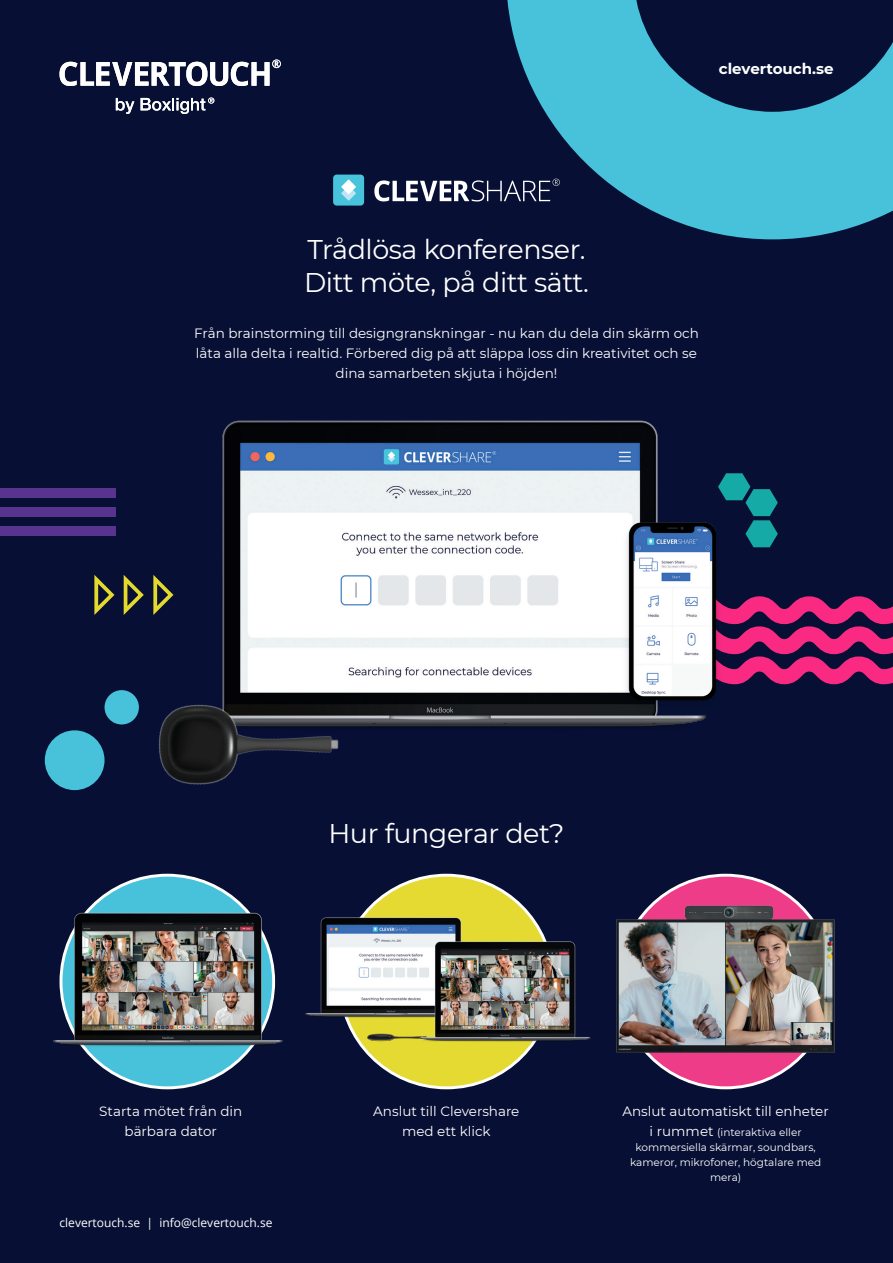
<style>
.page{position:relative;width:893px;height:1263px;background:#071034}
.page>*{position:absolute;margin:0;border:0;box-sizing:border-box;transform-origin:0 0}
.t1{font:27px/33px "Montserrat";letter-spacing:-.015em;color:#fff}
.t2{font:700 15px "Montserrat";color:#fff}
.t3{font:13.5px/20.2px "Montserrat";color:#fff;text-align:center}
.t4{font:12px "Open Sans";color:#fff}
.t5{font:10.5px/15px "Montserrat";color:#fff;text-align:center}
.s1{font-size:13.5px}
</style>
<div class="page">
<div style="left:340px;top:875px;width:213px;height:213px;background:#e5da31;border-radius:50%"></div>
<svg style="left:733px;top:596px;width:160px;height:88px"></svg>
<svg style="left:374px;top:180px;width:132px;height:21px"></svg>
<div style="left:333px;top:175px;width:31px;height:31px;background:#47c3dc;border-radius:4px"></div>
<svg style="left:341px;top:186px;width:15px;height:15px"></svg>
<svg style="left:341px;top:179px;width:15px;height:15px"></svg>
<svg style="left:506px;top:0;width:387px;height:239px;fill:#48c2db"></svg>
<svg style="left:634px;top:0;width:259px;height:112px"></svg>
<svg style="left:60px;top:60px;width:221px;height:26px"></svg>
<svg style="left:116px;top:98px;width:18px;height:16px"></svg>
<svg style="left:141px;top:98px;width:73px;height:16px"></svg>
<div style="left:0;top:488px;width:115px;height:9px;background:#593390"></div>
<div style="left:0;top:507px;width:115px;height:10px;background:#593390"></div>
<div style="left:0;top:526px;width:115px;height:10px;background:#593390"></div>
<svg style="left:718px;top:473px;width:60px;height:74px"></svg>
<img style="left:222px;top:420px;width:484px;height:307px">
<img style="left:611px;top:509px;width:122px;height:205px">
<img style="left:44px;top:544px;width:390px;height:369px">
<img style="left:367px;top:1033px;width:49px;height:8px">
<div style="left:61px;top:875px;width:213px;height:213px;background:#48c2db;border-radius:50%"></div>
<img style="left:49px;top:907px;width:237px;height:144px">
<img style="left:305px;top:913px;width:157px;height:108px">
<div style="left:619px;top:875px;width:213px;height:213px;background:#ee3c89;border-radius:50%"></div>
<img style="left:416px;top:937px;width:175px;height:108px">
<img style="left:616px;top:897px;width:219px;height:164px">
<p class="t2" style="left:719px;top:58px;width:116px">clevertouch.se</p>
<p class="t1" style="left:304px;top:232px;width:286px">Trådlösa konferenser.<br>Ditt möte, på ditt sätt.</p>
<p class="t3" style="left:194px;top:322px;width:506px">Från brainstorming till designgranskningar - nu kan du dela din skärm och låta alla delta i realtid. Förbered dig på att släppa loss din kreativitet och se dina samarbeten skjuta i höjden!</p>
<p class="t1" style="left:328px;top:816px;width:237px">Hur fungerar det?</p>
<p class="t3" style="left:99px;top:1101px;width:145px">Starta mötet från din bärbara dator</p>
<p class="t3" style="left:373px;top:1101px;width:148px">Anslut till Clevershare med ett klick</p>
<p class="t3" style="left:622px;top:1101px;width:208px">Anslut automatiskt till enheter</p>
<p class="t5" style="left:630px;top:1125px;width:193px"><span class="s1">i rummet</span> (interaktiva eller kommersiella skärmar, soundbars, kameror, mikrofoner, högtalare med mera)</p>
<p class="t4" style="left:60px;top:1214px;width:214px">clevertouch.se | info@clevertouch.se</p>
</div>
